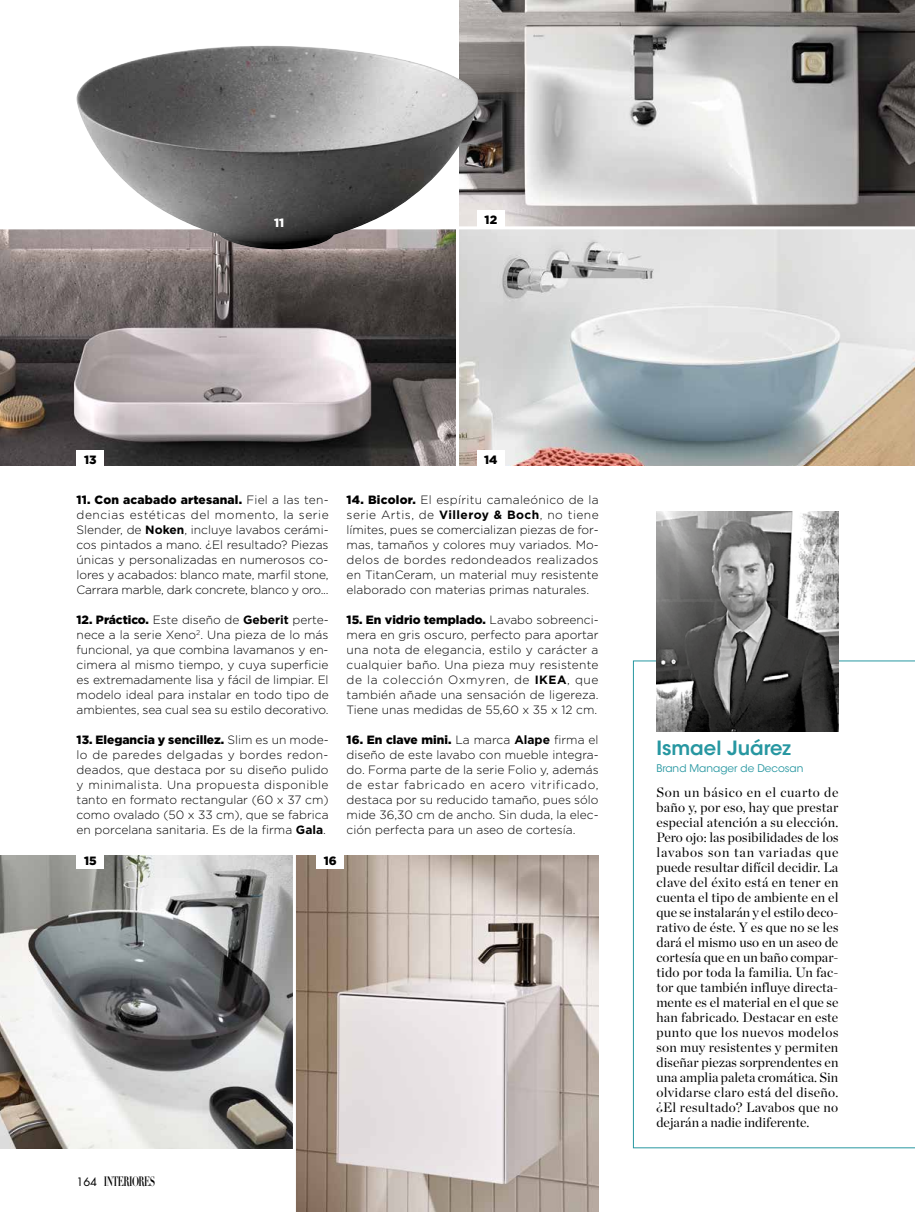
<style>
.page{position:relative;width:915px;height:1212px;background:#fff}
.page>*{position:absolute;margin:0;border:0;box-sizing:border-box;transform-origin:0 0}
.t1{font:600 19.5px "ITC Avant Garde Std";color:#2797a1}
.t2{font:13.5px/15px "Chronicle Display";letter-spacing:.005em;color:#000;text-align:justify}
.t3{font:700 13.35px "Didot LH";letter-spacing:-.06em;color:#000;scale:.63 1}
.t4{font:300 12px/15px "Gotham";color:#000;text-align:justify}
.t5{font:900 12px "Gotham";color:#000}
.t6{font:900 12px "Gotham";color:#fff}
.t7{font:10.5px "ITC Avant Garde Std";color:#2797a1}
.s1{font-weight:900}
.s2{font-weight:700}
.s3{font-family:"Futura Std";font-weight:400;font-size:11.25px}
</style>
<div class="page">
<img style="left:0;top:229px;width:456px;height:236px">
<img style="left:296px;top:855px;width:302px;height:357px">
<svg style="left:632px;top:660px;width:282px;height:488px"></svg>
<img style="left:656px;top:512px;width:182px;height:219px">
<img style="left:459px;top:229px;width:455px;height:236px">
<div style="left:77px;top:450px;width:27px;height:27px;background:#fff"></div>
<hr style="left:914px;top:0;width:1px;height:485px;background:#dad9d3">
<img style="left:0;top:855px;width:293px;height:293px">
<img style="left:459px;top:0;width:455px;height:226px">
<img style="left:76px;top:45px;width:403px;height:204px">
<div style="left:77px;top:851px;width:27px;height:18px;background:#fff"></div>
<div style="left:316px;top:851px;width:28px;height:18px;background:#fff"></div>
<div style="left:477px;top:450px;width:27px;height:27px;background:#fff"></div>
<div style="left:477px;top:210px;width:27px;height:18px;background:#fff"></div>
<p class="t6" style="left:274px;top:215px;width:12px">11</p>
<p class="t5" style="left:484px;top:212px;width:14px">12</p>
<p class="t5" style="left:84px;top:452px;width:14px">13</p>
<p class="t5" style="left:484px;top:451px;width:15px">14</p>
<p class="t4" style="left:77px;top:492px;width:253px"><span class="s1">11. Con acabado artesanal.</span> Fiel a las ten&shy;dencias estéticas del momento, la serie Slender, de <span class="s2">Noken</span>, incluye lavabos cerámi&shy;cos pintados a mano. ¿El resultado? Piezas únicas y personalizadas en numerosos co&shy;lores y acabados: blanco mate, marfil stone, Carrara marble, dark concrete, blanco y oro...</p>
<p class="t4" style="left:77px;top:612px;width:253px"><span class="s1">12. Práctico.</span> Este diseño de <span class="s2">Geberit</span> perte&shy;nece a la serie Xeno<sup>2</sup>. Una pieza de lo más funcional, ya que combina lavamanos y en&shy;cimera al mismo tiempo, y cuya superficie es extremadamente lisa y fácil de limpiar. El modelo ideal para instalar en todo tipo de ambientes, sea cual sea su estilo decorativo.</p>
<p class="t4" style="left:77px;top:732px;width:253px"><span class="s1">13. Elegancia y sencillez.</span> Slim es un mode&shy;lo de paredes delgadas y bordes redon&shy;deados, que destaca por su diseño pulido y minimalista. Una propuesta disponible tanto en formato rectangular (60 x 37 cm) como ovalado (50 x 33 cm), que se fabrica en porcelana sanitaria. Es de la firma <span class="s2">Gala</span>.</p>
<p class="t5" style="left:84px;top:852px;width:14px">15</p>
<p class="t5" style="left:323px;top:852px;width:15px">16</p>
<p class="t4" style="left:346px;top:492px;width:253px"><span class="s1">14. Bicolor.</span> El espíritu camaleónico de la serie Artis, de <span class="s2">Villeroy &amp; Boch</span>, no tiene límites, pues se comercializan piezas de for&shy;mas, tamaños y colores muy variados. Mo&shy;delos de bordes redondeados realizados en TitanCeram, un material muy resistente elaborado con materias primas naturales.</p>
<p class="t4" style="left:346px;top:612px;width:253px"><span class="s1">15. En vidrio templado.</span> Lavabo sobreenci&shy;mera en gris oscuro, perfecto para aportar una nota de elegancia, estilo y carácter a cualquier baño. Una pieza muy resistente de la colección Oxmyren, de <span class="s2">IKEA</span>, que también añade una sensación de ligereza.<br>Tiene unas medidas de 55,60 x 35 x 12 cm.</p>
<p class="t4" style="left:346px;top:732px;width:253px"><span class="s1">16. En clave mini.</span> La marca <span class="s2">Alape</span> firma el diseño de este lavabo con mueble integra&shy;do. Forma parte de la serie Folio y, además de estar fabricado en acero vitrificado, destaca por su reducido tamaño, pues sólo mide 36,30 cm de ancho. Sin duda, la elec&shy;ción perfecta para un aseo de cortesía.</p>
<h1 class="t1" style="left:656px;top:736px;width:136px">Ismael Juárez</h1>
<p class="t7" style="left:656px;top:761px;width:148px">Brand Manager de Decosan</p>
<p class="t2" style="left:656px;top:784px;width:183px">Son un básico en el cuarto de baño y, por eso, hay que prestar especial atención a su elección.<br>Pero ojo: las posibilidades de los lavabos son tan variadas que puede resultar difícil decidir. La clave del éxito está en tener en cuenta el tipo de ambiente en el que se instalarán y el estilo deco&shy;rativo de éste. Y es que no se les dará el mismo uso en un aseo de cortesía que en un baño compar&shy;tido por toda la familia. Un fac&shy;tor que también influye directa&shy;mente es el material en el que se han fabricado. Destacar en este punto que los nuevos modelos son muy resistentes y permiten diseñar piezas sorprendentes en una amplia paleta cromática. Sin olvidarse claro está del diseño. ¿El resultado? Lavabos que no dejarán a nadie indiferente.</p>
<p class="t3" style="left:77px;top:1173px;width:126px"><span class="s3">164</span> INTERIORES</p>
</div>
